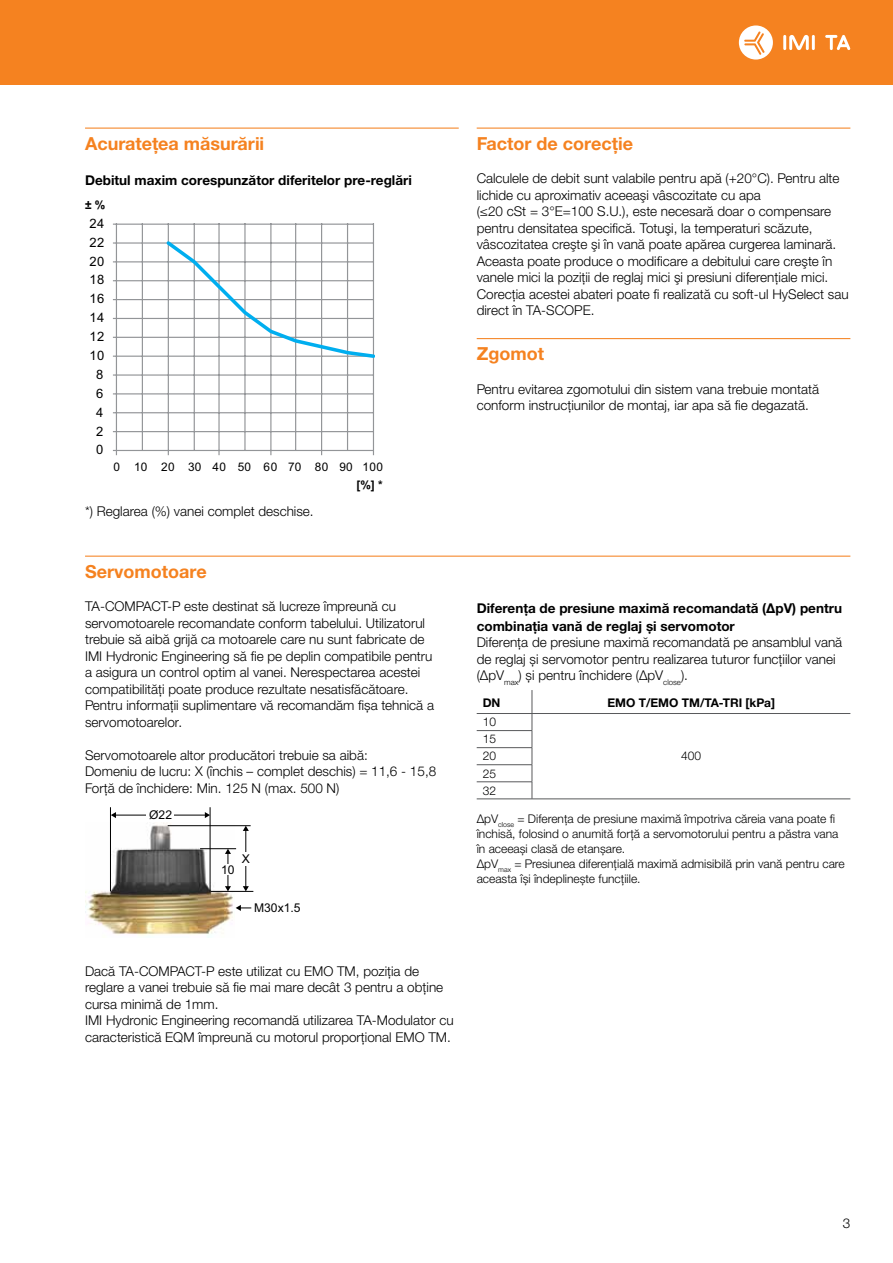
<style>
.page{position:relative;width:893px;height:1263px;background:#fff}
.page>*{position:absolute;margin:0;border:0;box-sizing:border-box;transform-origin:0 0}
.t1{font:700 18px "Helvetica Neue LTW1 G";color:#f58220}
.t2{font:300 13.5px/16.5px "Helvetica Neue LTW1 G";color:#000}
.t3{font:700 13.5px/18px "Helvetica Neue LTW1 G";color:#000}
.t4{font:12.9px "Arial";letter-spacing:.04em;color:#010101}
.t5{font:12.15px "Arial";color:#000}
.t6{font:300 12px/15px "Helvetica Neue LTW1 G";color:#000;text-align:justify}
.t7{font:700 12px "Helvetica Neue LTW1 G";color:#000}
.t8{font:11.85px "Arial";letter-spacing:.04em;color:#010101}
.t9{font:700 11.85px "Arial";color:#000}
</style>
<div class="page">
<div style="left:0;top:0;width:893px;height:85px;background:#f58220"></div>
<hr style="left:783px;top:35px;width:3px;height:15px;background:#fff">
<hr style="left:812px;top:35px;width:3px;height:15px;background:#fff">
<svg style="left:789px;top:35px;width:20px;height:15px"></svg>
<svg style="left:825px;top:35px;width:25px;height:15px"></svg>
<svg style="left:739px;top:25px;width:34px;height:35px"></svg>
<hr style="left:85px;top:128px;width:374px;height:1px;background:#f58220">
<hr style="left:477px;top:128px;width:373px;height:1px;background:#f58220">
<hr style="left:477px;top:338px;width:373px;height:1px;background:#f58220">
<hr style="left:85px;top:556px;width:765px;height:1px;background:#f58220">
<hr style="left:477px;top:713px;width:55px;height:1px;background:#58595b">
<hr style="left:477px;top:730px;width:55px;height:1px;background:#58595b">
<hr style="left:477px;top:747px;width:55px;height:1px;background:#58595b">
<hr style="left:477px;top:764px;width:55px;height:1px;background:#58595b">
<hr style="left:477px;top:781px;width:55px;height:1px;background:#58595b">
<hr style="left:477px;top:799px;width:55px;height:1px;background:#58595b">
<hr style="left:532px;top:713px;width:318px;height:1px;background:#58595b">
<svg style="left:532px;top:690px;width:1px;height:109px"></svg>
<hr style="left:532px;top:799px;width:318px;height:1px;background:#58595b">
<hr style="left:116px;top:224px;width:257px;height:1px;background:#939598">
<hr style="left:116px;top:242px;width:257px;height:2px;background:#939598">
<hr style="left:116px;top:261px;width:257px;height:1px;background:#939598">
<hr style="left:116px;top:280px;width:257px;height:1px;background:#939598">
<hr style="left:116px;top:299px;width:257px;height:1px;background:#939598">
<hr style="left:116px;top:318px;width:257px;height:1px;background:#939598">
<hr style="left:116px;top:337px;width:257px;height:1px;background:#939598">
<hr style="left:116px;top:356px;width:257px;height:1px;background:#939598">
<hr style="left:116px;top:374px;width:257px;height:2px;background:#939598">
<hr style="left:116px;top:393px;width:257px;height:1px;background:#939598">
<hr style="left:116px;top:412px;width:257px;height:1px;background:#939598">
<hr style="left:116px;top:431px;width:257px;height:1px;background:#939598">
<hr style="left:347px;top:223px;width:1px;height:227px;background:#939598">
<hr style="left:295px;top:223px;width:1px;height:227px;background:#939598">
<hr style="left:244px;top:223px;width:2px;height:227px;background:#939598">
<hr style="left:194px;top:223px;width:1px;height:227px;background:#939598">
<hr style="left:142px;top:223px;width:1px;height:227px;background:#939598">
<hr style="left:373px;top:223px;width:1px;height:227px;background:#939598">
<hr style="left:321px;top:223px;width:1px;height:227px;background:#939598">
<hr style="left:270px;top:223px;width:1px;height:227px;background:#939598">
<hr style="left:218px;top:223px;width:2px;height:227px;background:#939598">
<hr style="left:168px;top:223px;width:1px;height:227px;background:#939598">
<hr style="left:116px;top:223px;width:1px;height:227px;background:#939598">
<hr style="left:116px;top:450px;width:257px;height:1px;background:#939598">
<svg style="left:163px;top:238px;width:212px;height:122px"></svg>
<img style="left:85px;top:822px;width:150px;height:116px">
<hr style="left:110px;top:807px;width:1px;height:84px;background:#000">
<hr style="left:210px;top:807px;width:1px;height:84px;background:#000">
<hr style="left:115px;top:815px;width:91px;height:1px;background:#000">
<svg style="left:111px;top:812px;width:5px;height:6px"></svg>
<svg style="left:205px;top:812px;width:5px;height:6px"></svg>
<hr style="left:211px;top:891px;width:42px;height:1px;background:#000">
<hr style="left:168px;top:825px;width:83px;height:1px;background:#000">
<hr style="left:245px;top:830px;width:1px;height:57px;background:#000">
<svg style="left:243px;top:826px;width:6px;height:5px"></svg>
<svg style="left:243px;top:886px;width:6px;height:5px"></svg>
<hr style="left:200px;top:848px;width:36px;height:1px;background:#000">
<hr style="left:228px;top:853px;width:1px;height:34px;background:#000">
<svg style="left:225px;top:849px;width:6px;height:5px"></svg>
<svg style="left:225px;top:886px;width:6px;height:5px"></svg>
<div style="left:146px;top:811px;width:28px;height:6px;background:#fff"></div>
<hr style="left:226px;top:864px;width:4px;height:10px;background:#fff">
<hr style="left:244px;top:852px;width:4px;height:13px;background:#fff">
<svg style="left:236px;top:905px;width:15px;height:6px"></svg>
<h1 class="t1" style="left:85px;top:132px;width:181px">Acurateţea măsurării</h1>
<p class="t3" style="left:85px;top:171px;width:328px">Debitul maxim corespunzător diferitelor pre-reglări</p>
<p class="t9" style="left:85px;top:197px;width:22px">± %</p>
<p class="t4" style="left:89px;top:215px;width:16px">24</p>
<p class="t4" style="left:89px;top:234px;width:16px">22</p>
<p class="t4" style="left:89px;top:253px;width:16px">20</p>
<p class="t4" style="left:89px;top:271px;width:16px">18</p>
<p class="t4" style="left:89px;top:290px;width:16px">16</p>
<p class="t4" style="left:89px;top:309px;width:16px">14</p>
<p class="t4" style="left:89px;top:328px;width:16px">12</p>
<p class="t4" style="left:89px;top:347px;width:16px">10</p>
<p class="t4" style="left:96px;top:366px;width:9px">8</p>
<p class="t4" style="left:96px;top:385px;width:9px">6</p>
<p class="t4" style="left:96px;top:404px;width:9px">4</p>
<p class="t4" style="left:96px;top:422px;width:9px">2</p>
<p class="t4" style="left:96px;top:441px;width:9px">0</p>
<p class="t8" style="left:114px;top:459px;width:8px">0</p>
<p class="t8" style="left:161px;top:459px;width:15px">20</p>
<p class="t8" style="left:212px;top:459px;width:15px">40</p>
<p class="t8" style="left:264px;top:459px;width:15px">60</p>
<p class="t8" style="left:315px;top:459px;width:15px">80</p>
<p class="t8" style="left:362px;top:459px;width:22px">100</p>
<p class="t9" style="left:356px;top:477px;width:28px">[%] *</p>
<p class="t8" style="left:134px;top:459px;width:15px">10</p>
<p class="t8" style="left:188px;top:459px;width:15px">30</p>
<p class="t8" style="left:238px;top:459px;width:15px">50</p>
<p class="t8" style="left:288px;top:459px;width:15px">70</p>
<p class="t8" style="left:340px;top:459px;width:15px">90</p>
<p class="t2" style="left:85px;top:503px;width:230px">*) Reglarea (%) vanei complet deschise.</p>
<h1 class="t1" style="left:85px;top:560px;width:123px">Servomotoare</h1>
<p class="t2" style="left:85px;top:598px;width:350px">TA-COMPACT-P este destinat să lucreze împreună cu servomotoarele recomandate conform tabelului. Utilizatorul trebuie să aibă grijă ca motoarele care nu sunt fabricate de IMI Hydronic Engineering să fie pe deplin compatibile pentru a asigura un control optim al vanei. Nerespectarea acestei compatibilități poate produce rezultate nesatisfăcătoare.<br>Pentru informații suplimentare vă recomandăm fișa tehnică a servomotoarelor.</p>
<p class="t2" style="left:85px;top:747px;width:353px">Servomotoarele altor producători trebuie sa aibă:<br>Domeniu de lucru: X (închis – complet deschis) = 11,6 - 15,8<br>Forță de închidere: Min. 125 N (max. 500 N)</p>
<p class="t5" style="left:149px;top:807px;width:24px">Ø22</p>
<p class="t5" style="left:242px;top:851px;width:10px">X</p>
<p class="t5" style="left:221px;top:861px;width:15px">10</p>
<p class="t5" style="left:254px;top:899px;width:48px">M30x1.5</p>
<p class="t2" style="left:85px;top:963px;width:370px">Dacă TA-COMPACT-P este utilizat cu EMO TM, poziția de reglare a vanei trebuie să fie mai mare decât 3 pentru a obține cursa minimă de 1mm.<br>IMI Hydronic Engineering recomandă utilizarea TA-Modulator cu caracteristică EQM împreună cu motorul proporțional EMO TM.</p>
<h1 class="t1" style="left:477px;top:132px;width:158px">Factor de corecție</h1>
<p class="t2" style="left:477px;top:170px;width:373px">Calculele de debit sunt valabile pentru apă (+20°C). Pentru alte lichide cu aproximativ aceeaşi vâscozitate cu apa<br>(≤20 cSt = 3°E=100 S.U.), este necesară doar o compensare pentru densitatea specifică. Totuşi, la temperaturi scăzute, vâscozitatea creşte şi în vană poate apărea curgerea laminară.<br>Aceasta poate produce o modificare a debitului care creşte în vanele mici la poziții de reglaj mici şi presiuni diferenţiale mici.<br>Corecţia acestei abateri poate fi realizată cu soft-ul HySelect sau direct în TA-SCOPE.</p>
<h1 class="t1" style="left:477px;top:343px;width:69px">Zgomot</h1>
<p class="t2" style="left:477px;top:381px;width:344px">Pentru evitarea zgomotului din sistem vana trebuie montată conform instrucțiunilor de montaj, iar apa să fie degazată.</p>
<p class="t3" style="left:477px;top:599px;width:367px">Diferența de presiune maximă recomandată (ΔpV) pentru combinația vană de reglaj și servomotor</p>
<p class="t2" style="left:477px;top:634px;width:367px">Diferența de presiune maximă recomandată pe ansamblul vană de reglaj și servomotor pentru realizarea tuturor funcțiilor vanei (ΔpV<sub>max</sub>) și pentru închidere (ΔpV<sub>close</sub>).</p>
<p class="t7" style="left:483px;top:695px;width:19px">DN</p>
<p class="t7" style="left:607px;top:695px;width:169px">EMO T/EMO TM/TA-TRI [kPa]</p>
<p class="t6" style="left:483px;top:714px;width:15px">10</p>
<p class="t6" style="left:681px;top:749px;width:22px">400</p>
<p class="t6" style="left:483px;top:730px;width:15px;line-height:17.1px">15<br>20<br>25<br>32</p>
<p class="t6" style="left:477px;top:811px;width:370px;text-align:left">ΔpV<sub>close</sub> = Diferența de presiune maximă împotriva căreia vana poate fi închisă, folosind o anumită forță a servomotorului pentru a păstra vana în aceeași clasă de etanșare.<br>ΔpV<sub>max</sub> = Presiunea diferențială maximă admisibilă prin vană pentru care aceasta își îndeplinește funcțiile.</p>
<p class="t2" style="left:843px;top:1215px;width:9px">3</p>
</div>
